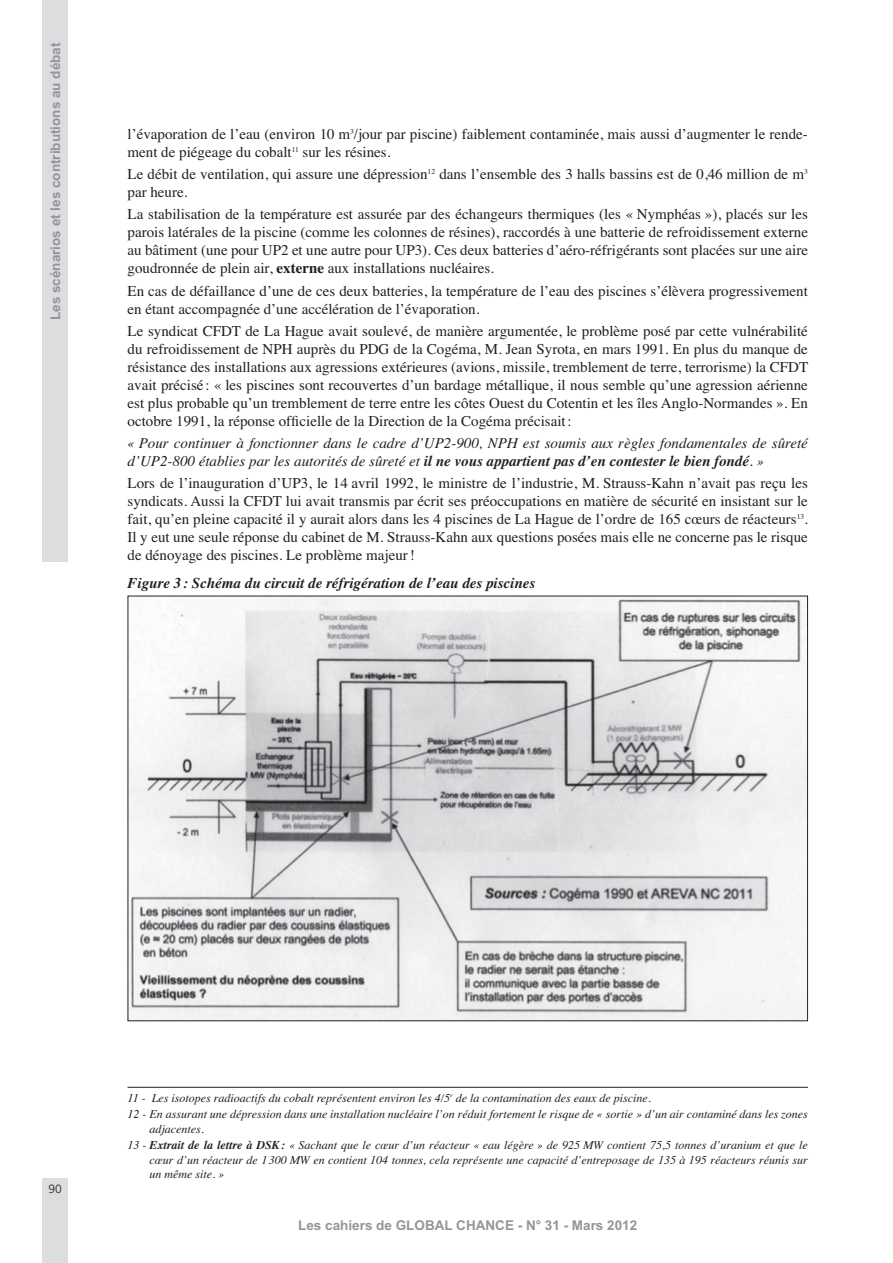
<style>
.page{position:relative;width:893px;height:1263px;background:#fff}
.page>*{position:absolute;margin:0;border:0;box-sizing:border-box;transform-origin:0 0}
.t1{font:15px/18px "Times";color:#231f20}
.t2{font:italic 15px/18px "Times";color:#231f20}
.t3{font:italic 700 15px "Times";color:#231f20}
.t4{font:700 13.5px "Arial";color:#939598}
.t5{font:italic 12px/16.5px "Times";color:#231f20}
.t6{font:300 12px "Frutiger";color:#231f20}
.s1{font-weight:700}
</style>
<div class="page">
<div style="left:43px;top:1178px;width:25px;height:85px;background:#dcddde"></div>
<div style="left:43px;top:0;width:25px;height:561px;background:#dcddde"></div>
<img style="left:130px;top:598px;width:676px;height:421px">
<hr style="left:128px;top:1087px;width:680px;height:1px;background:#231f20">
<p class="t4" style="left:48px;top:320px;width:279px;rotate:-90deg">Les scénarios et les contributions au débat</p>
<p class="t1" style="left:128px;top:126px;width:682px">l’évaporation de l’eau (environ 10 m<sup>3</sup>/jour par piscine) faiblement contaminée, mais aussi d’augmenter le rende&shy;ment de piégeage du cobalt<sup>11</sup> sur les résines.</p>
<p class="t1" style="left:128px;top:166px;width:682px">Le débit de ventilation, qui assure une dépression<sup>12</sup> dans l’ensemble des 3 halls bassins est de 0,46 million de m<sup>3 </sup>par heure.</p>
<p class="t1" style="left:128px;top:207px;width:682px;text-align:justify">La stabilisation de la température est assurée par des échangeurs thermiques (les « Nymphéas »), placés sur les parois latérales de la piscine (comme les colonnes de résines), raccordés à une batterie de refroidissement externe au bâtiment (une pour UP2 et une autre pour UP3). Ces deux batteries d’aéro-réfrigérants sont placées sur une aire goudronnée de plein air, <span class="s1">externe</span> aux installations nucléaires.</p>
<p class="t1" style="left:128px;top:283px;width:682px">En cas de défaillance d’une de ces deux batteries, la température de l’eau des piscines s’élèvera progressivement en étant accompagnée d’une accélération de l’évaporation.</p>
<p class="t1" style="left:128px;top:323px;width:682px;text-align:justify">Le syndicat CFDT de La Hague avait soulevé, de manière argumentée, le problème posé par cette vulnérabilité du refroidissement de NPH auprès du PDG de la Cogéma, M. Jean Syrota, en mars 1991. En plus du manque de résistance des installations aux agressions extérieures (avions, missile, tremblement de terre, terrorisme) la CFDT avait précisé : « les piscines sont recouvertes d’un bardage métallique, il nous semble qu’une agression aérienne est plus probable qu’un tremblement de terre entre les côtes Ouest du Cotentin et les îles Anglo-Normandes ». En octobre 1991, la réponse officielle de la Direction de la Cogéma précisait :</p>
<p class="t2" style="left:128px;top:435px;width:682px">« Pour continuer à fonctionner dans le cadre d’UP2-900, NPH est soumis aux règles fondamentales de sûreté d’UP2-800 établies par les autorités de sûreté et <span class="s1">il ne vous appartient pas d’en contester le bien fondé</span>. »</p>
<p class="t1" style="left:128px;top:476px;width:682px;text-align:justify">Lors de l’inauguration d’UP3, le 14 avril 1992, le ministre de l’industrie, M. Strauss-Kahn n’avait pas reçu les syndicats. Aussi la CFDT lui avait transmis par écrit ses préoccupations en matière de sécurité en insistant sur le fait, qu’en pleine capacité il y aurait alors dans les 4 piscines de La Hague de l’ordre de 165 cœurs de réacteurs<sup>13</sup>.<br>Il y eut une seule réponse du cabinet de M. Strauss-Kahn aux questions posées mais elle ne concerne pas le risque de dénoyage des piscines. Le problème majeur !</p>
<p class="t3" style="left:128px;top:578px;width:409px">Figure 3 : Schéma du circuit de réfrigération de l’eau des piscines</p>
<p class="t6" style="left:49px;top:1184px;width:15px">90</p>
<p class="t5" style="left:128px;top:1090px;width:682px">11 - Les isotopes radioactifs du cobalt représentent environ les 4/5<sup>e</sup> de la contamination des eaux de piscine.<br>12 - En assurant une dépression dans une installation nucléaire l’on réduit fortement le risque de « sortie » d’un air contaminé dans les zones</p>
<p class="t5" style="left:128px;top:1121px;width:682px;text-indent:22px">adjacentes.<br>13 - <span class="s1">Extrait de la lettre à DSK :</span> « Sachant que le cœur d’un réacteur « eau légère » de 925 MW contient 75,5 tonnes d’uranium et que le</p>
<p class="t5" style="left:150px;top:1153px;width:660px;line-height:14.4px">cœur d’un réacteur de 1 300 MW en contient 104 tonnes, cela représente une capacité d’entreposage de 135 à 195 réacteurs réunis sur un même site. »</p>
<p class="t4" style="left:298px;top:1218px;width:340px">Les cahiers de GLOBAL CHANCE - N° 31 - Mars 2012</p>
</div>
